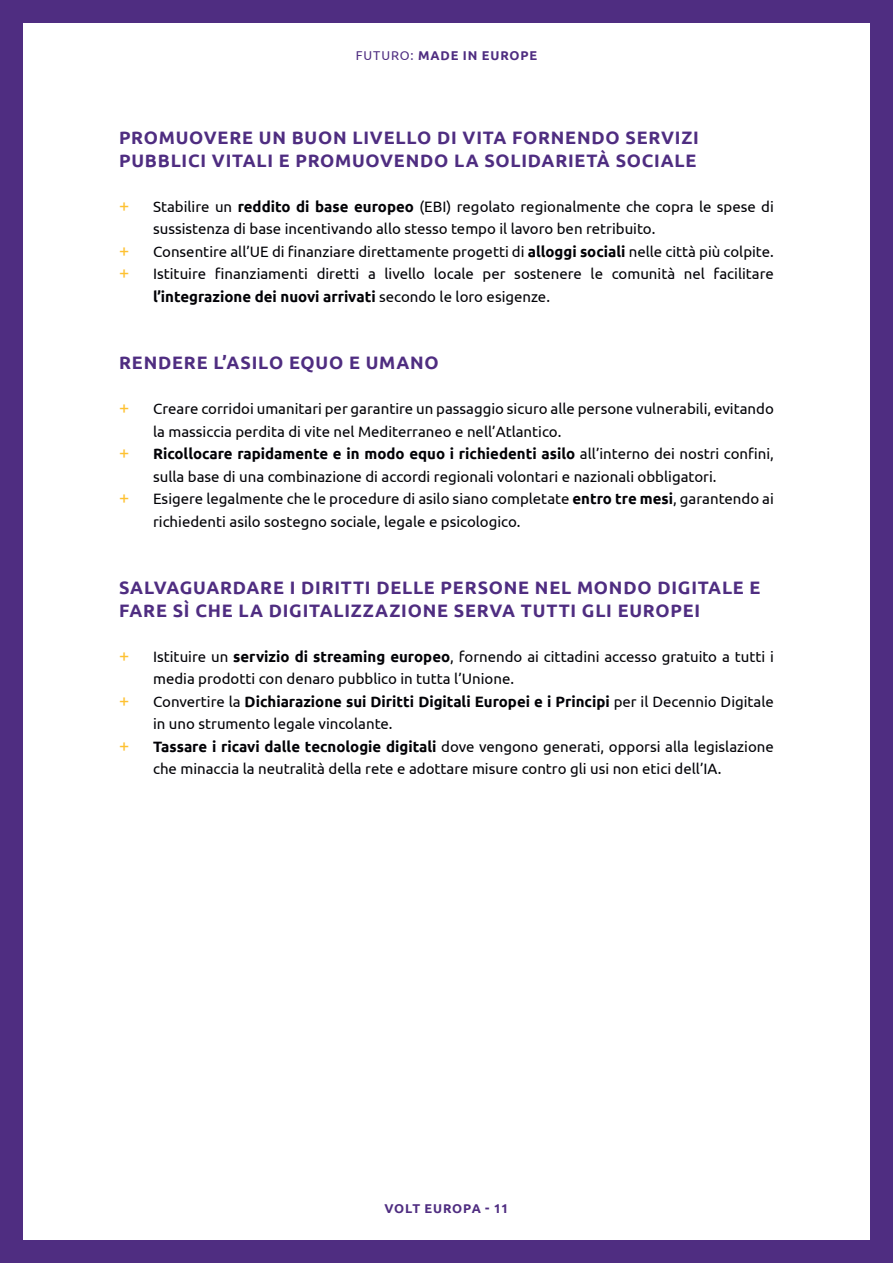
<style>
.page{position:relative;width:893px;height:1263px;background:#4f2d81}
.page>*{position:absolute;margin:0;border:0;box-sizing:border-box;transform-origin:0 0}
.t1{font:700 18px/22.5px "Ubuntu";letter-spacing:.045em;color:#4f2d81}
.t2{font:18px "Ubuntu";color:#fec131}
.t3{font:15px/22.5px "Ubuntu";color:#020206}
.t4{font:700 12.75px "Ubuntu";letter-spacing:.07em;color:#4f2d81}
.s1{font-weight:400}
.s2{font-weight:700}
</style>
<div class="page">
<div style="left:23px;top:23px;width:847px;height:1216px;background:#fff"></div>
<p class="t4" style="left:356px;top:47px;width:183px"><span class="s1">FUTURO:</span> MADE IN EUROPE</p>
<p class="t1" style="left:119px;top:126px;width:581px">PROMUOVERE UN BUON LIVELLO DI VITA FORNENDO SERVIZI<br>PUBBLICI VITALI E PROMUOVENDO LA SOLIDARIETÀ SOCIALE</p>
<p class="t2" style="left:119px;top:194px;width:12px">+</p>
<p class="t3" style="left:153px;top:194px;width:622px">Stabilire un <span class="s2">reddito di base europeo</span> (EBI) regolato regionalmente che copra le spese di sussistenza di base incentivando allo stesso tempo il lavoro ben retribuito.</p>
<p class="t2" style="left:119px;top:239px;width:12px">+</p>
<p class="t3" style="left:153px;top:239px;width:622px">Consentire all’UE di finanziare direttamente progetti di <span class="s2">alloggi sociali</span> nelle città più colpite.</p>
<p class="t2" style="left:119px;top:262px;width:12px">+</p>
<p class="t3" style="left:153px;top:262px;width:622px">Istituire finanziamenti diretti a livello locale per sostenere le comunità nel facilitare <span class="s2">l’integrazione dei nuovi arrivati</span> secondo le loro esigenze.</p>
<p class="t1" style="left:119px;top:351px;width:321px">RENDERE L’ASILO EQUO E UMANO</p>
<p class="t2" style="left:119px;top:397px;width:12px">+</p>
<p class="t3" style="left:153px;top:397px;width:622px">Creare corridoi umanitari per garantire un passaggio sicuro alle persone vulnerabili, evitando la massiccia perdita di vite nel Mediterraneo e nell’Atlantico.</p>
<p class="t2" style="left:119px;top:442px;width:12px">+</p>
<p class="t3" style="left:153px;top:442px;width:622px"><span class="s2">Ricollocare rapidamente e in modo equo i richiedenti asilo</span> all’interno dei nostri confini, sulla base di una combinazione di accordi regionali volontari e nazionali obbligatori.</p>
<p class="t2" style="left:119px;top:487px;width:12px">+</p>
<p class="t3" style="left:153px;top:487px;width:622px">Esigere legalmente che le procedure di asilo siano completate <span class="s2">entro tre mesi</span>, garantendo ai richiedenti asilo sostegno sociale, legale e psicologico.</p>
<p class="t1" style="left:119px;top:576px;width:643px">SALVAGUARDARE I DIRITTI DELLE PERSONE NEL MONDO DIGITALE E<br>FARE SÌ CHE LA DIGITALIZZAZIONE SERVA TUTTI GLI EUROPEI</p>
<p class="t2" style="left:119px;top:644px;width:12px">+</p>
<p class="t3" style="left:153px;top:644px;width:622px">Istituire un <span class="s2">servizio di streaming europeo</span>, fornendo ai cittadini accesso gratuito a tutti i media prodotti con denaro pubblico in tutta l’Unione.</p>
<p class="t2" style="left:119px;top:689px;width:12px">+</p>
<p class="t3" style="left:153px;top:689px;width:622px">Convertire la <span class="s2">Dichiarazione sui Diritti Digitali Europei e i Principi</span> per il Decennio Digitale in uno strumento legale vincolante.</p>
<p class="t2" style="left:119px;top:734px;width:12px">+</p>
<p class="t3" style="left:153px;top:734px;width:622px"><span class="s2">Tassare i ricavi dalle tecnologie digitali</span> dove vengono generati, opporsi alla legislazione che minaccia la neutralità della rete e adottare misure contro gli usi non etici dell’IA.</p>
<p class="t4" style="left:384px;top:1201px;width:126px">VOLT EUROPA - 11</p>
</div>
